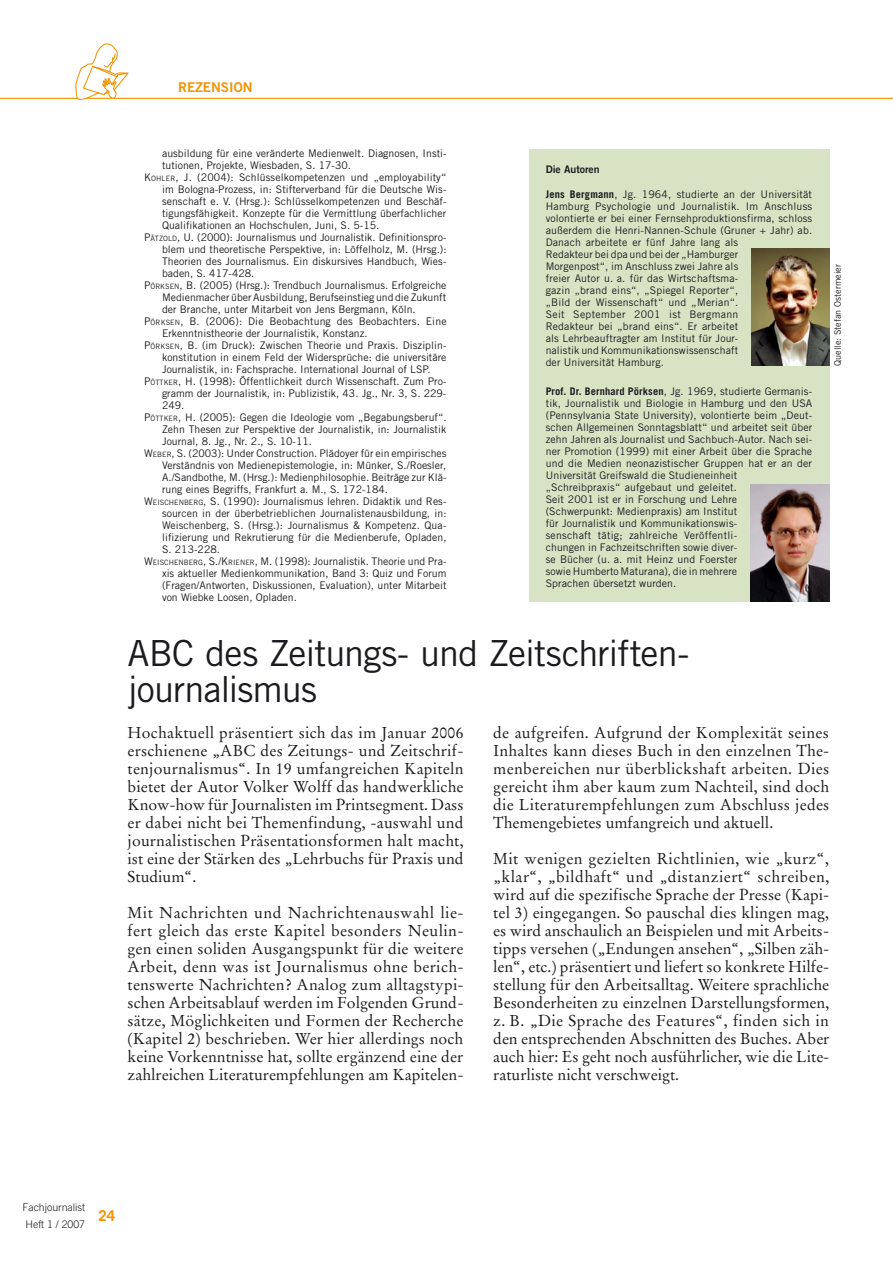
<style>
.page{position:relative;width:893px;height:1263px;background:#fff}
.page>*{position:absolute;margin:0;border:0;box-sizing:border-box;transform-origin:0 0}
.t1{font:36px/36px "Trade Gothic";letter-spacing:-.025em;color:#1b1b1f}
.t2{font:15.75px/18px "Stempel Garamond";color:#1b1b1f;text-align:justify}
.t3{font:13.5px "Trade Gothic Bold Two";color:#f29300}
.t4{font:10.5px/12px "Trade Gothic";letter-spacing:.005em;color:#1b1b1f}
.t5{font:300 10.5px/17px "Trade Gothic";color:#1b1b1f}
.t6{font:10.5px "Trade Gothic Bold Two";color:#1b1b1f}
.t7{font:9px "Trade Gothic";color:#1b1b1f}
.s1{font-size:7.35px}
.s2{font-weight:700}
</style>
<div class="page">
<hr style="left:0;top:98px;width:893px;height:1px;background:#f29300">
<svg style="left:75px;top:43px;width:56px;height:57px"></svg>
<div style="left:529px;top:149px;width:300px;height:453px;background:#d8e3c4"></div>
<img style="left:752px;top:248px;width:77px;height:117px">
<img style="left:751px;top:485px;width:78px;height:117px">
<p class="t3" style="left:178px;top:79px;width:76px">REZENSION</p>
<p class="t4" style="left:162px;top:147px;width:286px">ausbildung für eine veränderte Medienwelt. Diagnosen, Insti-</p>
<p class="t4" style="left:162px;top:159px;width:191px">tutionen, Projekte, Wiesbaden, S. 17-30.</p>
<p class="t4" style="left:144px;top:171px;width:304px">K<span class="s1">OHLER</span>, J. (2004): Schlüsselkompetenzen und „employability“</p>
<p class="t4" style="left:162px;top:183px;width:286px">im Bologna-Prozess, in: Stifterverband für die Deutsche Wis-</p>
<p class="t4" style="left:162px;top:195px;width:286px">senschaft e. V. (Hrsg.): Schlüsselkompetenzen und Beschäf-</p>
<p class="t4" style="left:162px;top:207px;width:286px">tigungsfähigkeit. Konzepte für die Vermittlung überfachlicher</p>
<p class="t4" style="left:162px;top:219px;width:219px">Qualifikationen an Hochschulen, Juni, S. 5-15.</p>
<p class="t4" style="left:144px;top:231px;width:304px">P<span class="s1">ÄTZOLD</span>, U. (2000): Journalismus und Journalistik. Definitionspro-</p>
<p class="t4" style="left:162px;top:243px;width:286px">blem und theoretische Perspektive, in: Löffelholz, M. (Hrsg.):</p>
<p class="t4" style="left:162px;top:255px;width:286px">Theorien des Journalismus. Ein diskursives Handbuch, Wies-</p>
<p class="t4" style="left:162px;top:267px;width:94px">baden, S. 417-428.</p>
<p class="t4" style="left:144px;top:279px;width:304px">P<span class="s1">ÖRKSEN</span>, B. (2005) (Hrsg.): Trendbuch Journalismus. Erfolgreiche</p>
<p class="t4" style="left:162px;top:291px;width:286px">Medienmacher über Ausbildung, Berufseinstieg und die Zukunft</p>
<p class="t4" style="left:162px;top:303px;width:255px">der Branche, unter Mitarbeit von Jens Bergmann, Köln.</p>
<p class="t4" style="left:144px;top:315px;width:304px">P<span class="s1">ÖRKSEN</span>, B. (2006): Die Beobachtung des Beobachters. Eine</p>
<p class="t4" style="left:162px;top:327px;width:207px">Erkenntnistheorie der Journalistik, Konstanz.</p>
<p class="t4" style="left:144px;top:339px;width:304px">P<span class="s1">ÖRKSEN</span>, B. (im Druck): Zwischen Theorie und Praxis. Disziplin-</p>
<p class="t4" style="left:162px;top:351px;width:286px">konstitution in einem Feld der Widersprüche: die universitäre</p>
<p class="t4" style="left:162px;top:363px;width:270px">Journalistik, in: Fachsprache. International Journal of LSP.</p>
<p class="t4" style="left:144px;top:375px;width:304px">P<span class="s1">ÖTTKER</span>, H. (1998): Öffentlichkeit durch Wissenschaft. Zum Pro-</p>
<p class="t4" style="left:162px;top:387px;width:286px">gramm der Journalistik, in: Publizistik, 43. Jg., Nr. 3, S. 229-</p>
<p class="t4" style="left:162px;top:399px;width:24px">249.</p>
<p class="t4" style="left:144px;top:411px;width:304px">P<span class="s1">ÖTTKER</span>, H. (2005): Gegen die Ideologie vom „Begabungsberuf“.</p>
<p class="t4" style="left:162px;top:423px;width:286px">Zehn Thesen zur Perspektive der Journalistik, in: Journalistik</p>
<p class="t4" style="left:162px;top:435px;width:152px">Journal, 8. Jg., Nr. 2., S. 10-11.</p>
<p class="t4" style="left:144px;top:447px;width:304px">W<span class="s1">EBER</span>, S. (2003): Under Construction. Plädoyer für ein empirisches</p>
<p class="t4" style="left:162px;top:459px;width:286px">Verständnis von Medienepistemologie, in: Münker, S./Roesler,</p>
<p class="t4" style="left:162px;top:471px;width:286px">A./Sandbothe, M. (Hrsg.): Medienphilosophie. Beiträge zur Klä-</p>
<p class="t4" style="left:162px;top:483px;width:227px">rung eines Begriffs, Frankfurt a. M., S. 172-184.</p>
<p class="t4" style="left:144px;top:495px;width:304px">W<span class="s1">EISCHENBERG</span>, S. (1990): Journalismus lehren. Didaktik und Res-</p>
<p class="t4" style="left:162px;top:507px;width:286px">sourcen in der überbetrieblichen Journalistenausbildung, in:</p>
<p class="t4" style="left:162px;top:519px;width:286px">Weischenberg, S. (Hrsg.): Journalismus &amp; Kompetenz. Qua-</p>
<p class="t4" style="left:162px;top:531px;width:286px">lifizierung und Rekrutierung für die Medienberufe, Opladen,</p>
<p class="t4" style="left:162px;top:543px;width:60px">S. 213-228.</p>
<p class="t4" style="left:144px;top:555px;width:304px">W<span class="s1">EISCHENBERG</span>, S./K<span class="s1">RIENER</span>, M. (1998): Journalistik. Theorie und Pra-</p>
<p class="t4" style="left:162px;top:567px;width:286px">xis aktueller Medienkommunikation, Band 3: Quiz und Forum</p>
<p class="t4" style="left:162px;top:579px;width:286px">(Fragen/Antworten, Diskussionen, Evaluation), unter Mitarbeit</p>
<p class="t4" style="left:162px;top:591px;width:136px">von Wiebke Loosen, Opladen.</p>
<p class="t6" style="left:546px;top:163px;width:55px">Die Autoren</p>
<p class="t4" style="left:546px;top:188px;width:268px"><span class="s2">Jens Bergmann</span>, Jg. 1964, studierte an der Universität Hamburg Psychologie und Journalistik. Im Anschluss volontierte er bei einer Fernsehproduktionsfirma, schloss außerdem die Henri-Nannen-Schule (Gruner + Jahr) ab.<br>Danach arbeitete er fünf Jahre lang als<br>Redakteur bei dpa und bei der „Hamburger<br>Morgenpost“, im Anschluss zwei Jahre als<br>freier Autor u. a. für das Wirtschaftsma-<br>gazin „brand eins“, „Spiegel Reporter“,<br>„Bild der Wissenschaft“ und „Merian“.<br>Seit September 2001 ist Bergmann<br>Redakteur bei „brand eins“. Er arbeitet<br>als Lehrbeauftragter am Institut für Jour-<br>nalistik und Kommunikationswissenschaft<br>der Universität Hamburg.</p>
<p class="t4" style="left:546px;top:385px;width:268px"><span class="s2">Prof. Dr. Bernhard Pörksen</span>, Jg. 1969, studierte Germanis&shy;tik, Journalistik und Biologie in Hamburg und den USA (Pennsylvania State University), volontierte beim „Deut&shy;schen Allgemeinen Sonntagsblatt“ und arbeitet seit über zehn Jahren als Journalist und Sachbuch-Autor. Nach sei&shy;ner Promotion (1999) mit einer Arbeit über die Sprache und die Medien neonazistischer Gruppen hat er an der Universität Greifswald die Studieneinheit „Schreibpraxis“ aufgebaut und geleitet.<br>Seit 2001 ist er in Forschung und Lehre<br>(Schwerpunkt: Medienpraxis) am Institut<br>für Journalistik und Kommunikationswis-<br>senschaft tätig; zahlreiche Veröffentli-<br>chungen in Fachzeitschriften sowie diver-<br>se Bücher (u. a. mit Heinz und Foerster<br>sowie Humberto Maturana), die in mehrere<br>Sprachen übersetzt wurden.</p>
<h1 class="t1" style="left:128px;top:635px;width:563px">ABC des Zeitungs- und Zeitschriften&shy;journalismus</h1>
<p class="t7" style="left:832px;top:366px;width:103px;rotate:-90deg">Quelle: Stefan Ostermeier</p>
<p class="t2" style="left:128px;top:724px;width:338px">Hochaktuell präsentiert sich das im Januar 2006 erschienene „ABC des Zeitungs- und Zeitschrif&shy;tenjournalismus“. In 19 umfangreichen Kapiteln bietet der Autor Volker Wolff das handwerkliche Know-how für Journalisten im Printsegment. Dass er dabei nicht bei Themenfindung, -auswahl und journalistischen Präsentationsformen halt macht, ist eine der Stärken des „Lehrbuchs für Praxis und Studium“.</p>
<p class="t2" style="left:128px;top:904px;width:337px">Mit Nachrichten und Nachrichtenauswahl lie&shy;fert gleich das erste Kapitel besonders Neulin&shy;gen einen soliden Ausgangspunkt für die weitere Arbeit, denn was ist Journalismus ohne berich&shy;tenswerte Nachrichten? Analog zum alltagstypi&shy;schen Arbeitsablauf werden im Folgenden Grund&shy;sätze, Möglichkeiten und Formen der Recherche (Kapitel 2) beschrieben. Wer hier allerdings noch keine Vorkenntnisse hat, sollte ergänzend eine der zahlreichen Literaturempfehlungen am Kapitelen-</p>
<p class="t2" style="left:493px;top:724px;width:338px">de aufgreifen. Aufgrund der Komplexität seines Inhaltes kann dieses Buch in den einzelnen The&shy;menbereichen nur überblickshaft arbeiten. Dies gereicht ihm aber kaum zum Nachteil, sind doch die Literaturempfehlungen zum Abschluss jedes Themengebietes umfangreich und aktuell.</p>
<p class="t2" style="left:493px;top:850px;width:338px">Mit wenigen gezielten Richtlinien, wie „kurz“, „klar“, „bildhaft“ und „distanziert“ schreiben, wird auf die spezifische Sprache der Presse (Kapi&shy;tel 3) eingegangen. So pauschal dies klingen mag, es wird anschaulich an Beispielen und mit Arbeits&shy;tipps versehen („Endungen ansehen“, „Silben zäh&shy;len“, etc.) präsentiert und liefert so konkrete Hilfe&shy;stellung für den Arbeitsalltag. Weitere sprachliche Besonderheiten zu einzelnen Darstellungsformen, z. B. „Die Sprache des Features“, finden sich in den entsprechenden Abschnitten des Buches. Aber auch hier: Es geht noch ausführlicher, wie die Lite&shy;raturliste nicht verschweigt.</p>
<p class="t5" style="left:23px;top:1198px;width:94px">Fachjournalist<br>Heft 1 / 2007 <sup>24</sup></p>
</div>
